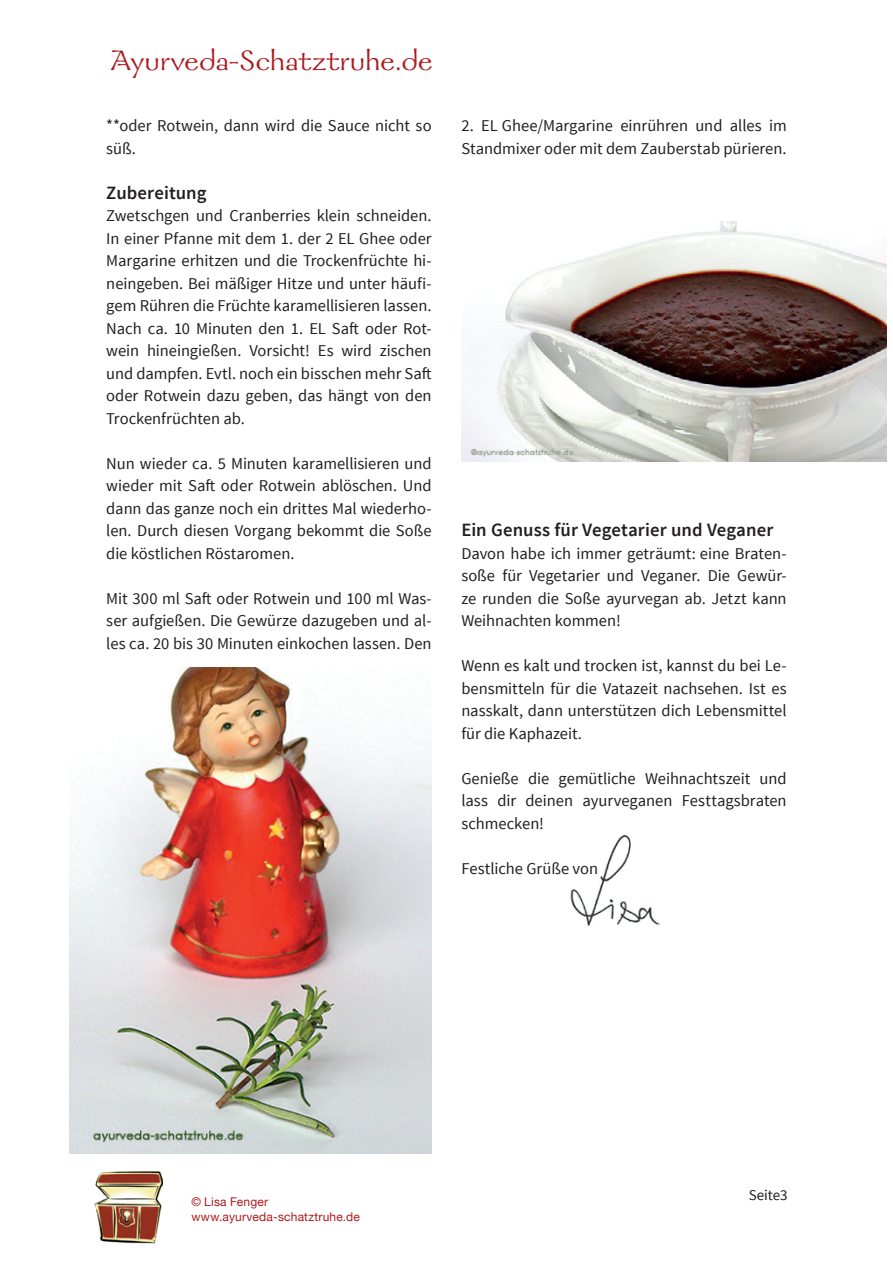
<style>
.page{position:relative;width:893px;height:1263px;background:#fff}
.page>*{position:absolute;margin:0;border:0;box-sizing:border-box;transform-origin:0 0}
.t1{font:31.5px "Galahad Std";letter-spacing:.01em;color:#ac1a1e}
.t2{font:600 18.75px "Source Sans Pro";letter-spacing:.005em;color:#231f20}
.t3{font:16.5px/22.5px "Source Sans Pro";color:#231f20;text-align:justify}
.t4{font:15px "Source Sans Pro";color:#231f20}
.t5{font:12px/14.4px "Helvetica Neue";letter-spacing:.015em;color:#ac1a1e}
</style>
<div class="page">
<img style="left:570px;top:834px;width:90px;height:92px">
<img style="left:461px;top:221px;width:426px;height:240px">
<img style="left:69px;top:667px;width:363px;height:486px">
<img style="left:94px;top:1170px;width:70px;height:74px">
<h1 class="t1" style="left:111px;top:41px;width:323px">Ayurveda-Schatztruhe.de</h1>
<p class="t3" style="left:106px;top:115px;width:327px">**oder Rotwein, dann wird die Sauce nicht so süß.</p>
<p class="t2" style="left:106px;top:181px;width:102px">Zubereitung</p>
<p class="t3" style="left:106px;top:205px;width:327px">Zwetschgen und Cranberries klein schneiden.<br>In einer Pfanne mit dem 1. der 2 EL Ghee oder Margarine erhitzen und die Trockenfrüchte hi&shy;neingeben. Bei mäßiger Hitze und unter häufi&shy;gem Rühren die Früchte karamellisieren lassen.<br>Nach ca. 10 Minuten den 1. EL Saft oder Rot&shy;wein hineingießen. Vorsicht! Es wird zischen und dampfen. Evtl. noch ein bisschen mehr Saft oder Rotwein dazu geben, das hängt von den Trockenfrüchten ab.</p>
<p class="t3" style="left:106px;top:452px;width:327px">Nun wieder ca. 5 Minuten karamellisieren und wieder mit Saft oder Rotwein ablöschen. Und dann das ganze noch ein drittes Mal wiederho&shy;len. Durch diesen Vorgang bekommt die Soße die köstlichen Röstaromen.</p>
<p class="t3" style="left:106px;top:587px;width:327px">Mit 300 ml Saft oder Rotwein und 100 ml Was&shy;ser aufgießen. Die Gewürze dazugeben und al&shy;les ca. 20 bis 30 Minuten einkochen lassen. Den</p>
<p class="t3" style="left:461px;top:115px;width:327px">2. EL Ghee/Margarine einrühren und alles im<br>Standmixer oder mit dem Zauberstab pürieren.</p>
<p class="t2" style="left:461px;top:518px;width:314px">Ein Genuss für Vegetarier und Veganer</p>
<p class="t3" style="left:461px;top:542px;width:327px">Davon habe ich immer geträumt: eine Braten&shy;soße für Vegetarier und Veganer. Die Gewür&shy;ze runden die Soße ayurvegan ab. Jetzt kann Weihnachten kommen!</p>
<p class="t3" style="left:461px;top:655px;width:327px">Wenn es kalt und trocken ist, kannst du bei Le&shy;bensmitteln für die Vatazeit nachsehen. Ist es nasskalt, dann unterstützen dich Lebensmittel für die Kaphazeit.</p>
<p class="t3" style="left:461px;top:767px;width:327px">Genieße die gemütliche Weihnachtszeit und lass dir deinen ayurveganen Festtagsbraten schmecken!</p>
<p class="t3" style="left:461px;top:857px;width:138px">Festliche Grüße von</p>
<p class="t5" style="left:191px;top:1195px;width:170px">© Lisa Fenger www.ayurveda-schatztruhe.de</p>
<p class="t4" style="left:749px;top:1186px;width:40px">Seite3</p>
</div>
